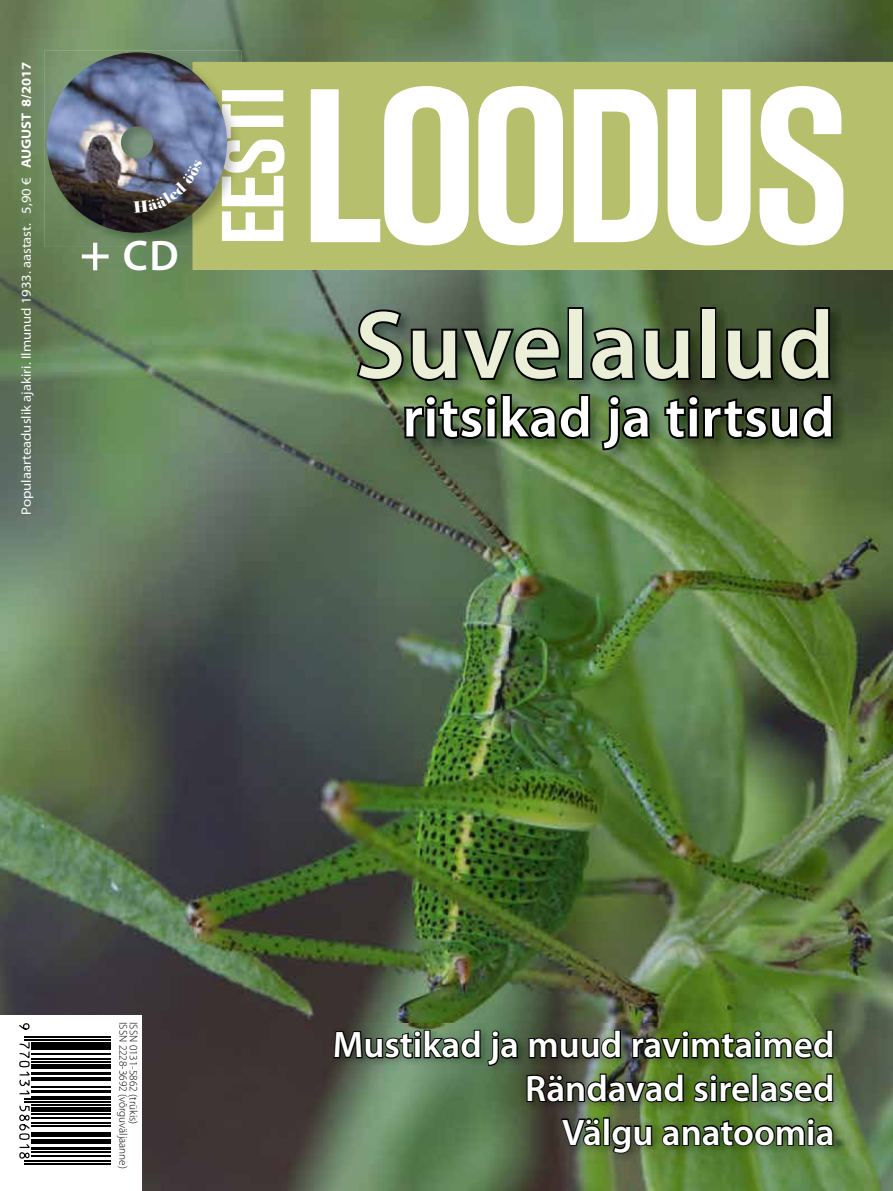
<style>
.page{position:relative;width:893px;height:1191px;background:#fff}
.page>*{position:absolute;margin:0;border:0;box-sizing:border-box;transform-origin:0 0}
.t1{font:600 96.9px "Myriad Pro";letter-spacing:.01em;color:#ecefd8}
.t2{font:600 56.85px "Myriad Pro";letter-spacing:.01em;color:#fff}
.t3{font:600 42.9px "Myriad Pro";color:#fff}
.t4{font:600 36.9px/43.7px "Myriad Pro";color:#fff;text-align:right}
.t5{font:semi-expanded 13.5px "Myriad Pro";color:#fff}
.t6{font:300 11.25px "Myriad Pro";letter-spacing:-.005em;color:#000}
.s1{font-weight:700}
.s2{font-size:51.9px}
</style>
<div class="page">
<img style="left:0;top:0;width:893px;height:1191px">
<div style="left:0;top:1015px;width:142px;height:176px;background:#fff"></div>
<svg style="left:193px;top:62px;width:700px;height:208px;fill:#b6bf6b"></svg>
<svg style="left:24px;top:1040px;width:87px;height:125px"></svg>
<hr style="left:24px;top:1036px;width:87px;height:2px;background:#000">
<hr style="left:24px;top:1039px;width:87px;height:1px;background:#000">
<hr style="left:31px;top:1042px;width:80px;height:4px;background:#000">
<hr style="left:31px;top:1047px;width:80px;height:3px;background:#000">
<hr style="left:31px;top:1052px;width:80px;height:2px;background:#000">
<hr style="left:31px;top:1058px;width:80px;height:1px;background:#000">
<hr style="left:31px;top:1061px;width:80px;height:1px;background:#000">
<hr style="left:31px;top:1065px;width:80px;height:4px;background:#000">
<hr style="left:31px;top:1071px;width:80px;height:3px;background:#000">
<hr style="left:31px;top:1077px;width:80px;height:1px;background:#000">
<hr style="left:31px;top:1079px;width:80px;height:2px;background:#000">
<hr style="left:31px;top:1086px;width:80px;height:1px;background:#000">
<hr style="left:31px;top:1090px;width:80px;height:3px;background:#000">
<hr style="left:31px;top:1095px;width:80px;height:2px;background:#000">
<hr style="left:24px;top:1098px;width:87px;height:1px;background:#000">
<hr style="left:24px;top:1101px;width:87px;height:1px;background:#000">
<hr style="left:31px;top:1104px;width:80px;height:1px;background:#000">
<hr style="left:31px;top:1108px;width:80px;height:4px;background:#000">
<hr style="left:31px;top:1113px;width:80px;height:1px;background:#000">
<hr style="left:31px;top:1117px;width:80px;height:1px;background:#000">
<hr style="left:31px;top:1122px;width:80px;height:2px;background:#000">
<hr style="left:31px;top:1125px;width:80px;height:1px;background:#000">
<hr style="left:31px;top:1132px;width:80px;height:4px;background:#000">
<hr style="left:31px;top:1138px;width:80px;height:2px;background:#000">
<hr style="left:31px;top:1141px;width:80px;height:3px;background:#000">
<hr style="left:31px;top:1146px;width:80px;height:3px;background:#000">
<hr style="left:31px;top:1151px;width:80px;height:1px;background:#000">
<hr style="left:31px;top:1155px;width:80px;height:1px;background:#000">
<hr style="left:24px;top:1160px;width:87px;height:1px;background:#000">
<hr style="left:24px;top:1163px;width:87px;height:1px;background:#000">
<svg style="left:19px;top:1023px;width:11px;height:7px"></svg>
<svg style="left:19px;top:1041px;width:12px;height:118px"></svg>
<hr style="left:0;top:1015px;width:1px;height:176px;background:#b6bf6b">
<img style="left:330px;top:1024px;width:514px;height:139px">
<img style="left:332px;top:902px;width:187px;height:165px">
<img style="left:525px;top:983px;width:310px;height:205px">
<img style="left:355px;top:305px;width:492px;height:159px">
<svg style="left:354px;top:307px;width:209px;height:76px;background:#40553c"></svg>
<div style="left:567px;top:307px;width:16px;height:73px;border:4px solid #000"></div>
<svg style="left:588px;top:326px;width:105px;height:57px;background:#33462f"></svg>
<div style="left:700px;top:307px;width:16px;height:73px;border:4px solid #000"></div>
<svg style="left:724px;top:327px;width:51px;height:56px;background:#232e19"></svg>
<svg style="left:781px;top:305px;width:52px;height:78px;background:#25301a"></svg>
<svg style="left:402px;top:392px;width:191px;height:50px;background:#334527"></svg>
<svg style="left:599px;top:393px;width:53px;height:60px;background:#3c5330"></svg>
<svg style="left:662px;top:392px;width:173px;height:50px;background:#28341e"></svg>
<img style="left:45px;top:50px;width:196px;height:197px">
<img style="left:193px;top:62px;width:48px;height:185px">
<img style="left:47px;top:52px;width:180px;height:181px">
<svg style="left:133px;top:160px;width:70px;height:53px;background:#545765"></svg>
<p class="t5" style="left:19px;top:515px;width:454px;rotate:-90deg">Populaarteaduslik ajakiri. Ilmunud 1933. aastast. 5,90 € <span class="s1">AUGUST 8/2017</span></p>
<h3 class="t3" style="left:80px;top:229px;width:101px"><span class="s2">+</span> CD</h3>
<h1 class="t1" style="left:355px;top:284px;width:481px">Suvelaulud</h1>
<h2 class="t2" style="left:403px;top:381px;width:433px">ritsikad ja tirtsud</h2>
<p class="t6" style="left:129px;top:1022px;width:148px;rotate:90deg">ISSN 2228-3692 (võrguväljaanne)</p>
<p class="t6" style="left:140px;top:1022px;width:104px;rotate:90deg">ISSN 0131-5862 (trükis)</p>
<h3 class="t4" style="left:333px;top:1022px;width:503px">Mustikad ja muud ravimtaimed<br>Rändavad sirelased<br>Välgu anatoomia</h3>
</div>
